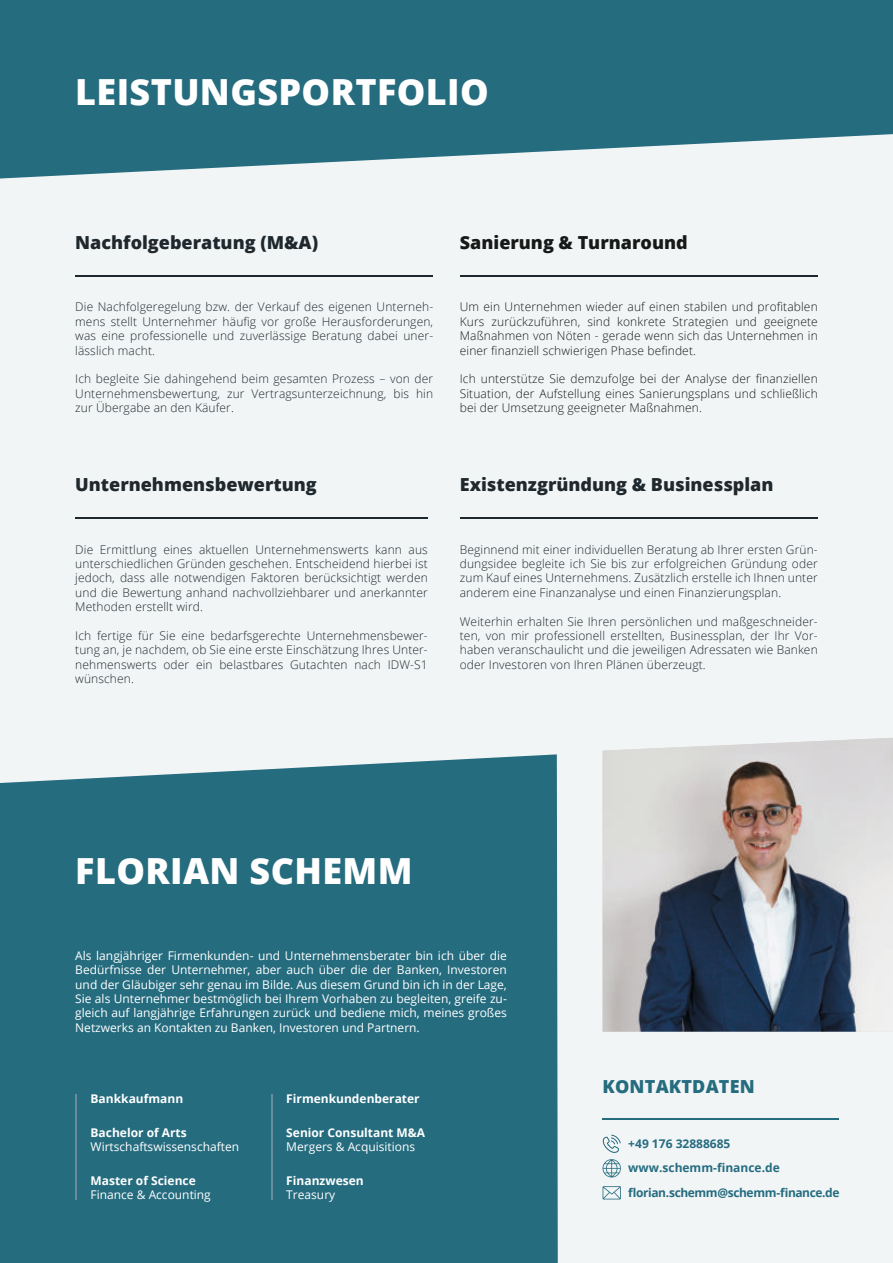
<style>
.page{position:relative;width:893px;height:1263px;background:#f2f5f6}
.page>*{position:absolute;margin:0;border:0;box-sizing:border-box;transform-origin:0 0}
.t1{font:800 36px "Open Sans";letter-spacing:.01em;color:#fff}
.t2{font:800 18px "Open Sans";color:#1e282d}
.t3{font:800 18px "Open Sans";color:#171818}
.t4{font:800 18px "Open Sans";letter-spacing:.01em;color:#256c7f}
.t5{font:300 12px/14.4px "Open Sans";letter-spacing:.01em;color:#1e282d;text-align:justify}
.t6{font:12px/14.4px "Open Sans";color:#fff;text-align:justify}
.t7{font:300 12px/14.4px "Open Sans";letter-spacing:.01em;color:#171818;text-align:justify}
.t8{font:700 12px "Open Sans";color:#fff}
.t9{font:700 12px/24.8px "Open Sans";color:#256c7f}
</style>
<div class="page">
<div style="left:0;top:754px;width:558px;height:509px;background:#256c7f"></div>
<svg style="left:0;top:0;width:893px;height:179px;background:#3e7d8e"></svg>
<img style="left:603px;top:738px;width:290px;height:294px">
<svg style="left:603px;top:1134px;width:18px;height:19px"></svg>
<svg style="left:603px;top:1159px;width:18px;height:18px"></svg>
<svg style="left:603px;top:1186px;width:18px;height:13px"></svg>
<hr style="left:603px;top:1118px;width:236px;height:1px;background:#256c7f">
<hr style="left:75px;top:1094px;width:2px;height:105px;background:#688e9e">
<hr style="left:271px;top:1094px;width:1px;height:105px;background:#688e9e">
<hr style="left:75px;top:517px;width:353px;height:2px;background:#1e282d">
<hr style="left:75px;top:275px;width:358px;height:2px;background:#1e282d">
<hr style="left:460px;top:275px;width:358px;height:2px;background:#1e282d">
<hr style="left:460px;top:517px;width:358px;height:2px;background:#1e282d">
<h1 class="t1" style="left:75px;top:77px;width:415px">LEISTUNGSPORTFOLIO</h1>
<h2 class="t2" style="left:75px;top:235px;width:244px">Nachfolgeberatung (M&amp;A)</h2>
<p class="t5" style="left:75px;top:301px;width:359px">Die Nachfolgeregelung bzw. der Verkauf des eigenen Unterneh&shy;mens stellt Unternehmer häufig vor große Herausforderungen, was eine professionelle und zuverl‰ssige Beratung dabei uner&shy;l‰sslich macht.</p>
<p class="t5" style="left:75px;top:373px;width:359px">Ich begleite Sie dahingehend beim gesamten Prozess ñ von der Unternehmensbewertung, zur Vertragsunterzeichnung, bis hin zur ‹bergabe an den K‰ufer.</p>
<h2 class="t2" style="left:75px;top:477px;width:243px">Unternehmensbewertung</h2>
<p class="t5" style="left:75px;top:543px;width:354px">Die Ermittlung eines aktuellen Unternehmenswerts kann aus unterschiedlichen Gr¸nden geschehen. Entscheidend hierbei ist jedoch, dass alle notwendigen Faktoren ber¸cksichtigt werden und die Bewertung anhand nachvollziehbarer und anerkannter Methoden erstellt wird.</p>
<p class="t5" style="left:75px;top:629px;width:354px">Ich fertige f¸r Sie eine bedarfsgerechte Unternehmensbewer&shy;tung an, je nachdem, ob Sie eine erste Einsch‰tzung Ihres Unter&shy;nehmenswerts oder ein belastbares Gutachten nach IDW-S1 w¸nschen.</p>
<h2 class="t3" style="left:460px;top:235px;width:229px">Sanierung &amp; Turnaround</h2>
<p class="t7" style="left:460px;top:299px;width:359px">Um ein Unternehmen wieder auf einen stabilen und profitablen Kurs zur¸ckzuf¸hren, sind konkrete Strategien und geeignete Maßnahmen von Nöten - gerade wenn sich das Unternehmen in einer finanziell schwierigen Phase befindet.</p>
<p class="t7" style="left:460px;top:371px;width:359px">Ich unterstütze Sie demzufolge bei der Analyse der finanziellen Situation, der Aufstellung eines Sanierungsplans und schließlich bei der Umsetzung geeigneter Maßnahmen.</p>
<h2 class="t2" style="left:460px;top:477px;width:315px">Existenzgr¸ndung &amp; Businessplan</h2>
<p class="t5" style="left:460px;top:543px;width:359px">Beginnend mit einer individuellen Beratung ab Ihrer ersten Gr¸n&shy;dungsidee begleite ich Sie bis zur erfolgreichen Gr¸ndung oder zum Kauf eines Unternehmens. Zus‰tzlich erstelle ich Ihnen unter anderem eine Finanzanalyse und einen Finanzierungsplan.</p>
<p class="t5" style="left:460px;top:614px;width:359px">Weiterhin erhalten Sie Ihren persönlichen und maßgeschneider&shy;ten, von mir professionell erstellten, Businessplan, der Ihr Vor&shy;haben veranschaulicht und die jeweiligen Adressaten wie Banken oder Investoren von Ihren Pl‰nen ¸berzeugt.</p>
<h1 class="t1" style="left:75px;top:856px;width:339px">FLORIAN SCHEMM</h1>
<p class="t6" style="left:75px;top:949px;width:433px">Als langj‰hriger Firmenkunden- und Unternehmensberater bin ich ¸ber die Bed¸rfnisse der Unternehmer, aber auch ¸ber die der Banken, Investoren und der Gl‰ubiger sehr genau im Bilde. Aus diesem Grund bin ich in der Lage, Sie als Unternehmer bestmˆglich bei Ihrem Vorhaben zu begleiten, greife zu&shy;gleich auf langj‰hrige Erfahrungen zur¸ck und bediene mich, meines grofles Netzwerks an Kontakten zu Banken, Investoren und Partnern.</p>
<p class="t8" style="left:91px;top:1090px;width:94px">Bankkaufmann</p>
<p class="t8" style="left:286px;top:1090px;width:135px">Firmenkundenberater</p>
<p class="t8" style="left:91px;top:1124px;width:98px">Bachelor of Arts</p>
<p class="t6" style="left:91px;top:1141px;width:150px">Wirtschaftswissenschaften</p>
<p class="t8" style="left:91px;top:1172px;width:107px">Master of Science</p>
<p class="t6" style="left:91px;top:1189px;width:122px">Finance &amp; Accounting</p>
<p class="t8" style="left:286px;top:1124px;width:140px">Senior Consultant M&amp;A</p>
<p class="t6" style="left:286px;top:1141px;width:130px">Mergers &amp; Acquisitions</p>
<p class="t8" style="left:286px;top:1172px;width:79px">Finanzwesen</p>
<p class="t6" style="left:286px;top:1189px;width:50px">Treasury</p>
<h2 class="t4" style="left:603px;top:1079px;width:154px">KONTAKTDATEN</h2>
<p class="t9" style="left:628px;top:1131px;width:213px">+49 176 32888685 www.schemm-finance.de florian.schemm@schemm-finance.de</p>
</div>
